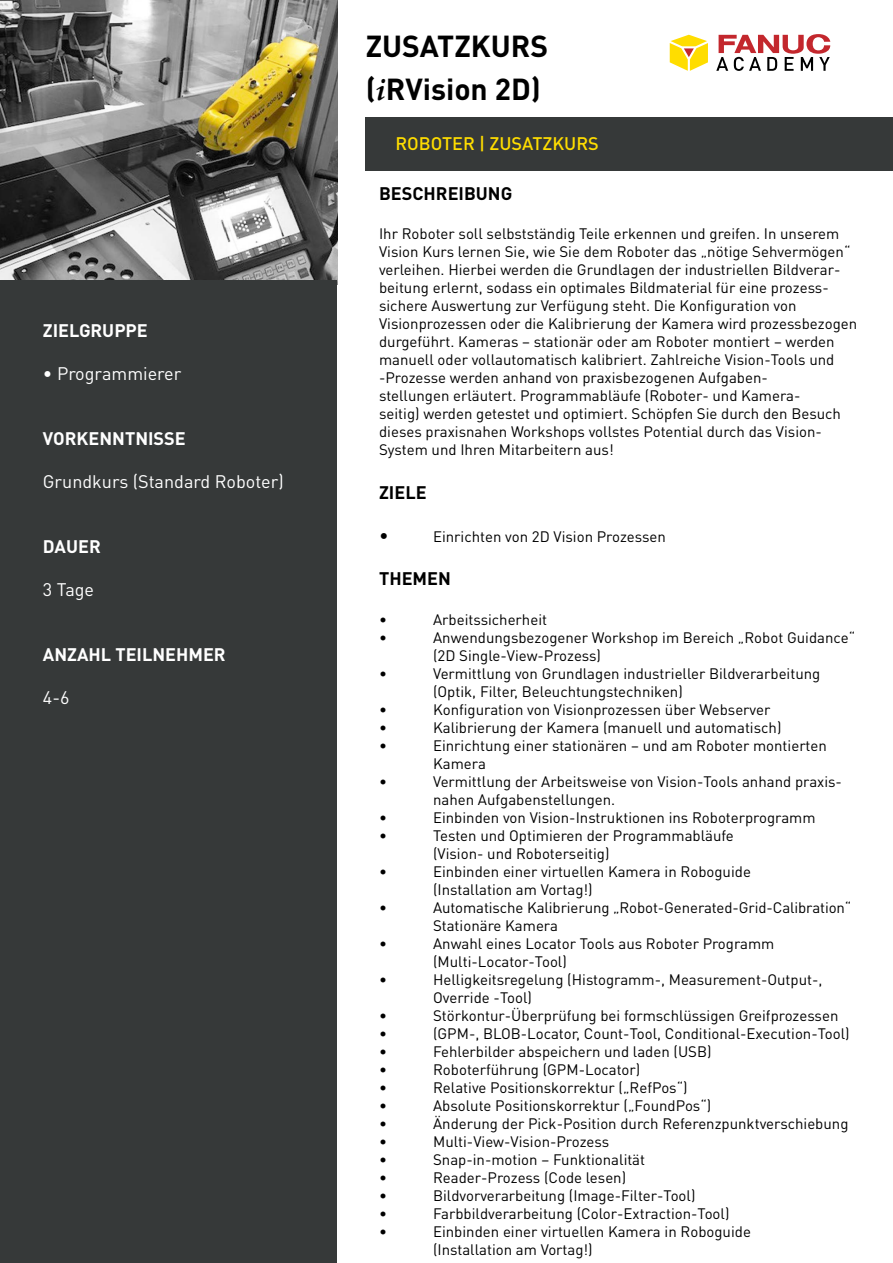
<style>
.page{position:relative;width:893px;height:1263px;background:#fff}
.page>*{position:absolute;margin:0;border:0;box-sizing:border-box;transform-origin:0 0}
.t1{font:700 30px/43.2px "DIN Pro";color:#000}
.t2{font:18px "DIN Pro";color:#fff}
.t3{font:700 18px "DIN Pro";color:#fff}
.t4{font:700 18px "DIN Pro";color:#000}
.t5{font:500 18px "DIN Pro";color:#fd0}
.t6{font:18px "DIN Pro";color:#000}
.t7{font:15px/18px "DIN Pro";color:#000}
.s1{font-family:"Palatino Linotype";font-style:italic}
</style>
<div class="page">
<img style="left:0;top:0;width:337px;height:281px">
<svg style="left:716px;top:34px;width:114px;height:37px"></svg>
<svg style="left:669px;top:34px;width:39px;height:37px"></svg>
<div style="left:366px;top:117px;width:527px;height:53px;background:#363939"></div>
<div style="left:0;top:281px;width:337px;height:982px;background:#363939"></div>
<p class="t3" style="left:43px;top:318px;width:106px">ZIELGRUPPE</p>
<p class="t2" style="left:43px;top:362px;width:140px">• Programmierer</p>
<p class="t3" style="left:43px;top:426px;width:144px">VORKENNTNISSE</p>
<p class="t2" style="left:43px;top:470px;width:242px">Grundkurs (Standard Roboter)</p>
<p class="t3" style="left:43px;top:534px;width:59px">DAUER</p>
<p class="t2" style="left:43px;top:578px;width:53px">3 Tage</p>
<p class="t3" style="left:43px;top:642px;width:184px">ANZAHL TEILNEHMER</p>
<p class="t2" style="left:43px;top:686px;width:28px">4-6</p>
<h1 class="t1" style="left:366px;top:23px;width:184px">ZUSATZKURS (<span class="s1">i</span>RVision 2D)</h1>
<p class="t5" style="left:395px;top:132px;width:205px">ROBOTER | ZUSATZKURS</p>
<p class="t4" style="left:379px;top:181px;width:135px">BESCHREIBUNG</p>
<p class="t7" style="left:379px;top:225px;width:480px">Ihr Roboter soll selbstständig Teile erkennen und greifen. In unserem Vision Kurs lernen Sie, wie Sie dem Roboter das „nötige Sehvermögen“ verleihen. Hierbei werden die Grundlagen der industriellen Bildverar&shy;beitung erlernt, sodass ein optimales Bildmaterial für eine prozess&shy;sichere Auswertung zur Verfügung steht. Die Konfiguration von Visionprozessen oder die Kalibrierung der Kamera wird prozessbezogen durgeführt. Kameras – stationär oder am Roboter montiert – werden manuell oder vollautomatisch kalibriert. Zahlreiche Vision-Tools und -Prozesse werden anhand von praxisbezogenen Aufgaben-<br>stellungen erläutert. Programmabläufe (Roboter- und Kamera-<br>seitig) werden getestet und optimiert. Schöpfen Sie durch den Besuch dieses praxisnahen Workshops vollstes Potential durch das Vision-System und Ihren Mitarbeitern aus!</p>
<p class="t4" style="left:379px;top:480px;width:49px">ZIELE</p>
<p class="t6" style="left:379px;top:524px;width:11px">•</p>
<p class="t7" style="left:433px;top:527px;width:234px">Einrichten von 2D Vision Prozessen</p>
<p class="t4" style="left:379px;top:567px;width:73px">THEMEN</p>
<p class="t7" style="left:379px;top:610px;width:9px">•</p>
<p class="t7" style="left:433px;top:610px;width:116px">Arbeitssicherheit</p>
<p class="t7" style="left:379px;top:628px;width:9px">•</p>
<p class="t7" style="left:433px;top:628px;width:424px">Anwendungsbezogener Workshop im Bereich „Robot Guidance“ (2D Single-View-Prozess)</p>
<p class="t7" style="left:379px;top:664px;width:9px">•</p>
<p class="t7" style="left:433px;top:664px;width:389px">Vermittlung von Grundlagen industrieller Bildverarbeitung (Optik, Filter, Beleuchtungstechniken)</p>
<p class="t7" style="left:379px;top:700px;width:9px">•</p>
<p class="t7" style="left:433px;top:700px;width:339px">Konfiguration von Visionprozessen über Webserver</p>
<p class="t7" style="left:379px;top:718px;width:9px">•</p>
<p class="t7" style="left:433px;top:718px;width:350px">Kalibrierung der Kamera (manuell und automatisch)</p>
<p class="t7" style="left:379px;top:736px;width:9px">•</p>
<p class="t7" style="left:433px;top:736px;width:395px">Einrichtung einer stationären – und am Roboter montierten<br>Kamera</p>
<p class="t7" style="left:379px;top:772px;width:9px">•</p>
<p class="t7" style="left:433px;top:772px;width:410px">Vermittlung der Arbeitsweise von Vision-Tools anhand praxis&shy;nahen Aufgabenstellungen.</p>
<p class="t7" style="left:379px;top:808px;width:9px">•</p>
<p class="t7" style="left:433px;top:808px;width:384px">Einbinden von Vision-Instruktionen ins Roboterprogramm</p>
<p class="t7" style="left:379px;top:826px;width:9px">•</p>
<p class="t7" style="left:433px;top:826px;width:302px">Testen und Optimieren der Programmabläufe (Vision- und Roboterseitig)</p>
<p class="t7" style="left:379px;top:862px;width:9px">•</p>
<p class="t7" style="left:433px;top:862px;width:319px">Einbinden einer virtuellen Kamera in Roboguide (Installation am Vortag!)</p>
<p class="t7" style="left:379px;top:898px;width:9px">•</p>
<p class="t7" style="left:433px;top:898px;width:420px">Automatische Kalibrierung „Robot-Generated-Grid-Calibration“<br>Stationäre Kamera</p>
<p class="t7" style="left:379px;top:934px;width:9px">•</p>
<p class="t7" style="left:433px;top:934px;width:343px">Anwahl eines Locator Tools aus Roboter Programm (Multi-Locator-Tool)</p>
<p class="t7" style="left:379px;top:970px;width:9px">•</p>
<p class="t7" style="left:433px;top:970px;width:391px">Helligkeitsregelung (Histogramm-, Measurement-Output-,<br>Override -Tool)</p>
<p class="t7" style="left:379px;top:1006px;width:9px">•</p>
<p class="t7" style="left:433px;top:1006px;width:407px">Störkontur-Überprüfung bei formschlüssigen Greifprozessen</p>
<p class="t7" style="left:379px;top:1024px;width:9px">•</p>
<p class="t7" style="left:433px;top:1024px;width:418px">(GPM-, BLOB-Locator, Count-Tool, Conditional-Execution-Tool)</p>
<p class="t7" style="left:379px;top:1042px;width:9px">•</p>
<p class="t7" style="left:433px;top:1042px;width:280px">Fehlerbilder abspeichern und laden (USB)</p>
<p class="t7" style="left:379px;top:1060px;width:9px">•</p>
<p class="t7" style="left:433px;top:1060px;width:209px">Roboterführung (GPM-Locator)</p>
<p class="t7" style="left:379px;top:1078px;width:9px">•</p>
<p class="t7" style="left:433px;top:1078px;width:256px">Relative Positionskorrektur („RefPos“)</p>
<p class="t7" style="left:379px;top:1096px;width:9px">•</p>
<p class="t7" style="left:433px;top:1096px;width:280px">Absolute Positionskorrektur („FoundPos“)</p>
<p class="t7" style="left:379px;top:1114px;width:9px">•</p>
<p class="t7" style="left:433px;top:1114px;width:417px">Änderung der Pick-Position durch Referenzpunktverschiebung</p>
<p class="t7" style="left:379px;top:1132px;width:9px">•</p>
<p class="t7" style="left:433px;top:1132px;width:178px">Multi-View-Vision-Prozess</p>
<p class="t7" style="left:379px;top:1150px;width:9px">•</p>
<p class="t7" style="left:433px;top:1150px;width:214px">Snap-in-motion – Funktionalität</p>
<p class="t7" style="left:379px;top:1168px;width:9px">•</p>
<p class="t7" style="left:433px;top:1168px;width:195px">Reader-Prozess (Code lesen)</p>
<p class="t7" style="left:379px;top:1186px;width:9px">•</p>
<p class="t7" style="left:433px;top:1186px;width:264px">Bildvorverarbeitung (Image-Filter-Tool)</p>
<p class="t7" style="left:379px;top:1204px;width:9px">•</p>
<p class="t7" style="left:433px;top:1204px;width:298px">Farbbildverarbeitung (Color-Extraction-Tool)</p>
<p class="t7" style="left:379px;top:1222px;width:9px">•</p>
<p class="t7" style="left:433px;top:1222px;width:319px">Einbinden einer virtuellen Kamera in Roboguide (Installation am Vortag!)</p>
</div>
